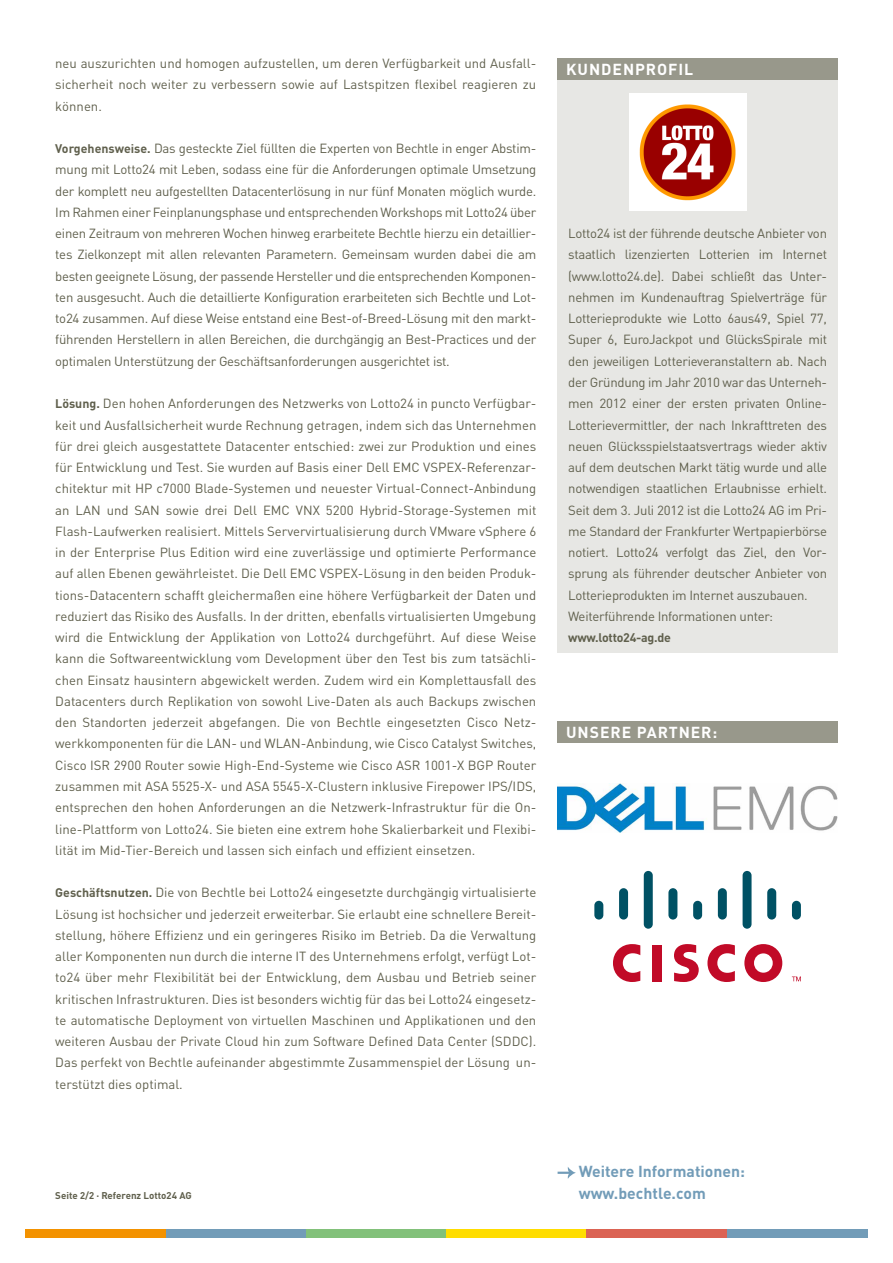
<style>
.page{position:relative;width:893px;height:1263px;background:#fff}
.page>*{position:absolute;margin:0;border:0;box-sizing:border-box;transform-origin:0 0}
.t1{font:700 15.75px/21.3px "Bechtle DIN";color:#729cb8}
.t2{font:700 15.75px "Bechtle DIN";letter-spacing:.06em;color:#fff}
.t3{font:13.2px/21.3px "Bechtle DIN";letter-spacing:-.02em;color:#60604d;text-align:justify}
.t4{font:700 12.3px "Bechtle DIN";letter-spacing:-.02em;color:#60604d}
.t5{font:700 9.75px "Bechtle DIN";color:#60604d}
.s1{font-weight:700;font-size:12.3px}
</style>
<div class="page">
<div style="left:26px;top:1229px;width:140px;height:8px;background:#f39200"></div>
<div style="left:166px;top:1229px;width:140px;height:8px;background:#729cb8"></div>
<div style="left:727px;top:1229px;width:140px;height:8px;background:#729cb8"></div>
<div style="left:306px;top:1229px;width:140px;height:8px;background:#82c17a"></div>
<div style="left:446px;top:1229px;width:141px;height:8px;background:#fd0"></div>
<div style="left:587px;top:1229px;width:140px;height:8px;background:#db6354"></div>
<svg style="left:558px;top:1167px;width:18px;height:12px"></svg>
<div style="left:558px;top:80px;width:280px;height:573px;background:#e7e7e4"></div>
<div style="left:558px;top:59px;width:280px;height:21px;background:#98988b"></div>
<img style="left:629px;top:94px;width:117px;height:117px">
<div style="left:558px;top:721px;width:280px;height:22px;background:#98988b"></div>
<div style="left:653px;top:945px;width:9px;height:36px;background:#c10a27"></div>
<svg style="left:707px;top:944px;width:28px;height:38px"></svg>
<svg style="left:613px;top:944px;width:27px;height:38px"></svg>
<svg style="left:744px;top:944px;width:38px;height:38px"></svg>
<svg style="left:674px;top:944px;width:25px;height:38px"></svg>
<div style="left:594px;top:901px;width:9px;height:18px;background:#005164;border-radius:5px"></div>
<div style="left:619px;top:888px;width:9px;height:31px;background:#005164;border-radius:5px"></div>
<div style="left:644px;top:871px;width:9px;height:58px;background:#005164;border-radius:5px"></div>
<div style="left:668px;top:888px;width:9px;height:31px;background:#005164;border-radius:5px"></div>
<div style="left:693px;top:901px;width:9px;height:18px;background:#005164;border-radius:5px"></div>
<div style="left:718px;top:888px;width:9px;height:31px;background:#005164;border-radius:5px"></div>
<div style="left:743px;top:871px;width:8px;height:58px;background:#005164;border-radius:5px"></div>
<div style="left:767px;top:888px;width:9px;height:31px;background:#005164;border-radius:5px"></div>
<div style="left:792px;top:901px;width:9px;height:18px;background:#005164;border-radius:5px"></div>
<svg style="left:792px;top:976px;width:9px;height:5px"></svg>
<img style="left:558px;top:783px;width:280px;height:49px">
<p class="t3" style="left:55px;top:51px;width:483px">neu auszurichten und homogen aufzustellen, um deren Verfügbarkeit und Ausfall&shy;sicherheit noch weiter zu verbessern sowie auf Lastspitzen flexibel reagieren zu können.</p>
<p class="t3" style="left:55px;top:136px;width:483px"><span class="s1">Vorgehensweise.</span> Das gesteckte Ziel füllten die Experten von Bechtle in enger Abstim&shy;mung mit Lotto24 mit Leben, sodass eine für die Anforderungen optimale Umsetzung der komplett neu aufgestellten Datacenterlösung in nur fünf Monaten möglich wurde.<br>Im Rahmen einer Feinplanungsphase und entsprechenden Workshops mit Lotto24 über einen Zeitraum von mehreren Wochen hinweg erarbeitete Bechtle hierzu ein detaillier&shy;tes Zielkonzept mit allen relevanten Parametern. Gemeinsam wurden dabei die am besten geeignete Lösung, der passende Hersteller und die entsprechenden Komponen&shy;ten ausgesucht. Auch die detaillierte Konfiguration erarbeiteten sich Bechtle und Lot&shy;to24 zusammen. Auf diese Weise entstand eine Best-of-Breed-Lösung mit den markt&shy;führenden Herstellern in allen Bereichen, die durchgängig an Best-Practices und der optimalen Unterstützung der Geschäftsanforderungen ausgerichtet ist.</p>
<p class="t3" style="left:55px;top:391px;width:483px"><span class="s1">Lösung.</span> Den hohen Anforderungen des Netzwerks von Lotto24 in puncto Verfügbar&shy;keit und Ausfallsicherheit wurde Rechnung getragen, indem sich das Unternehmen für drei gleich ausgestattete Datacenter entschied: zwei zur Produktion und eines für Entwicklung und Test. Sie wurden auf Basis einer Dell EMC VSPEX-Referenzar&shy;chitektur mit HP c7000 Blade-Systemen und neuester Virtual-Connect-Anbindung an LAN und SAN sowie drei Dell EMC VNX 5200 Hybrid-Storage-Systemen mit Flash-Laufwerken realisiert. Mittels Servervirtualisierung durch VMware vSphere 6 in der Enterprise Plus Edition wird eine zuverlässige und optimierte Performance auf allen Ebenen gewährleistet. Die Dell EMC VSPEX-Lösung in den beiden Produk&shy;tions-Datacentern schafft gleichermaßen eine höhere Verfügbarkeit der Daten und reduziert das Risiko des Ausfalls. In der dritten, ebenfalls virtualisierten Umgebung wird die Entwicklung der Applikation von Lotto24 durchgeführt. Auf diese Weise kann die Softwareentwicklung vom Development über den Test bis zum tatsächli&shy;chen Einsatz hausintern abgewickelt werden. Zudem wird ein Komplettausfall des Datacenters durch Replikation von sowohl Live-Daten als auch Backups zwischen den Standorten jederzeit abgefangen. Die von Bechtle eingesetzten Cisco Netz&shy;werkkomponenten für die LAN- und WLAN-Anbindung, wie Cisco Catalyst Switches, Cisco ISR 2900 Router sowie High-End-Systeme wie Cisco ASR 1001-X BGP Router zusammen mit ASA 5525-X- und ASA 5545-X-Clustern inklusive Firepower IPS/IDS, entsprechen den hohen Anforderungen an die Netzwerk-Infrastruktur für die On&shy;line-Plattform von Lotto24. Sie bieten eine extrem hohe Skalierbarkeit und Flexibi&shy;lität im Mid-Tier-Bereich und lassen sich einfach und effizient einsetzen.</p>
<p class="t3" style="left:55px;top:880px;width:483px"><span class="s1">Geschäftsnutzen.</span> Die von Bechtle bei Lotto24 eingesetzte durchgängig virtualisierte Lösung ist hochsicher und jederzeit erweiterbar. Sie erlaubt eine schnellere Bereit&shy;stellung, höhere Effizienz und ein geringeres Risiko im Betrieb. Da die Verwaltung aller Komponenten nun durch die interne IT des Unternehmens erfolgt, verfügt Lot&shy;to24 über mehr Flexibilität bei der Entwicklung, dem Ausbau und Betrieb seiner kritischen Infrastrukturen. Dies ist besonders wichtig für das bei Lotto24 eingesetz&shy;te automatische Deployment von virtuellen Maschinen und Applikationen und den weiteren Ausbau der Private Cloud hin zum Software Defined Data Center (SDDC).<br>Das perfekt von Bechtle aufeinander abgestimmte Zusammenspiel der Lösung un&shy;terstützt dies optimal.</p>
<p class="t5" style="left:55px;top:1187px;width:138px">Seite 2/2 · Referenz Lotto24 AG</p>
<p class="t2" style="left:566px;top:57px;width:129px">KUNDENPROFIL</p>
<p class="t3" style="left:568px;top:221px;width:260px;text-align:left">Lotto24 ist der führende deutsche Anbieter von staatlich lizenzierten Lotterien im Internet (www.lotto24.de). Dabei schließt das Unter&shy;nehmen im Kundenauftrag Spielverträge für Lotterieprodukte wie Lotto 6aus49, Spiel 77, Super 6, EuroJackpot und GlücksSpirale mit den jeweiligen Lotterieveranstaltern ab. Nach der Gründung im Jahr 2010 war das Unterneh&shy;men 2012 einer der ersten privaten Online-Lotterievermittler, der nach Inkrafttreten des neuen Glücksspielstaatsvertrags wieder aktiv auf dem deutschen Markt tätig wurde und alle notwendigen staatlichen Erlaubnisse erhielt.<br>Seit dem 3. Juli 2012 ist die Lotto24 AG im Pri&shy;me Standard der Frankfurter Wertpapierbörse notiert. Lotto24 verfolgt das Ziel, den Vor&shy;sprung als führender deutscher Anbieter von Lotterieprodukten im Internet auszubauen.<br>Weiterführende Informationen unter:</p>
<p class="t4" style="left:568px;top:627px;width:104px">www.lotto24-ag.de</p>
<p class="t2" style="left:566px;top:719px;width:153px">UNSERE PARTNER:</p>
<p class="t1" style="left:579px;top:1159px;width:168px">Weitere Informationen: www.bechtle.com</p>
</div>
